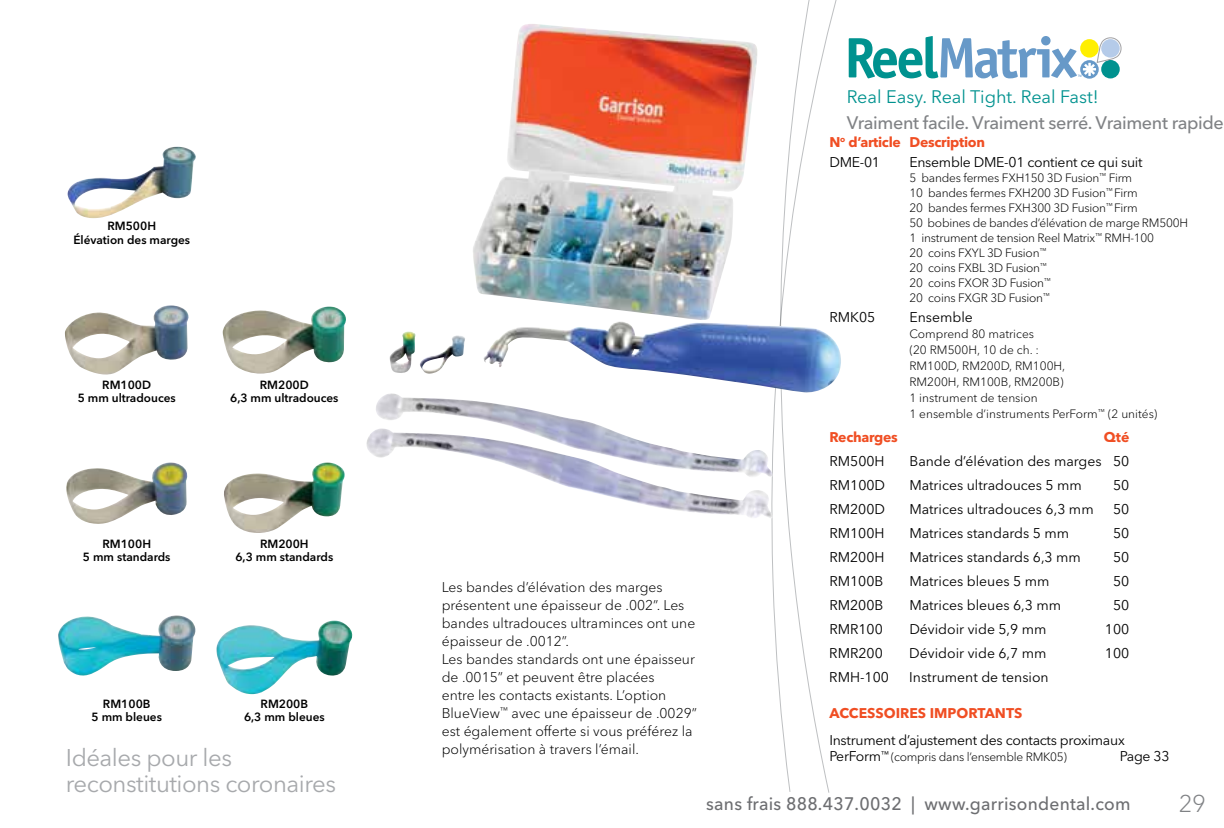
<style>
.page{position:relative;width:1224px;height:828px;background:#fff}
.page>*{position:absolute;margin:0;border:0;box-sizing:border-box;transform-origin:0 0}
.t1{font:24px/26px "Avenir Next World";letter-spacing:-.02em;color:#a7a9ac}
.t2{font:300 24px "Avenir Next World";color:#808285}
.t3{font:500 18px "Avenir Next World";letter-spacing:.015em;color:#6d6e71}
.t4{font:500 18px "Avenir Next World";letter-spacing:-.02em;color:#808285}
.t5{font:18px "Avenir Next World";color:#00928f}
.t6{font:300 14px/18px "Avenir Next World";color:#000}
.t7{font:14px "Avenir Next World";color:#000}
.t8{font:14px "Avenir Next World";letter-spacing:-.02em;color:#000}
.t9{font:700 14px/20px "Avenir Next World";letter-spacing:-.02em;color:#f04e23}
.t10{font:700 14px "Avenir Next World";color:#f04e23}
.t11{font:300 12px/15px "Avenir Next World";letter-spacing:-.02em;color:#000}
.t12{font:300 12px/16px "Avenir Next World";color:#000}
.t13{font:600 11.8px/13.4px "Avenir Next World";color:#000;text-align:center}
.s1{font-weight:400;color:#000}
.s2{font-weight:400;font-size:14px}
</style>
<div class="page">
<svg style="left:771px;top:0;width:78px;height:793px"></svg>
<img style="left:65px;top:305px;width:124px;height:70px">
<img style="left:66px;top:462px;width:122px;height:62px">
<img style="left:58px;top:615px;width:138px;height:61px">
<img style="left:223px;top:306px;width:123px;height:68px">
<img style="left:224px;top:462px;width:121px;height:71px">
<img style="left:216px;top:621px;width:137px;height:73px">
<img style="left:67px;top:147px;width:129px;height:71px">
<svg style="left:849px;top:36px;width:273px;height:43px"></svg>
<img style="left:366px;top:393px;width:407px;height:126px">
<img style="left:389px;top:24px;width:452px;height:369px">
<p class="t13" style="left:73px;top:220px;width:118px">RM500H<br>Élévation des marges</p>
<p class="t13" style="left:78px;top:378px;width:100px">RM100D<br>5 mm ultradouces</p>
<p class="t13" style="left:230px;top:378px;width:110px">RM200D<br>6,3 mm ultradouces</p>
<p class="t13" style="left:83px;top:537px;width:89px">RM100H<br>5 mm standards</p>
<p class="t13" style="left:235px;top:537px;width:99px">RM200H<br>6,3 mm standards</p>
<p class="t13" style="left:92px;top:697px;width:72px">RM100B<br>5 mm bleues</p>
<p class="t13" style="left:244px;top:697px;width:82px">RM200B<br>6,3 mm bleues</p>
<h1 class="t1" style="left:66px;top:745px;width:272px">Idéales pour les reconstitutions coronaires</h1>
<p class="t6" style="left:442px;top:578px;width:257px">Les bandes d’élévation des marges présentent une épaisseur de .002”. Les bandes ultradouces ultraminces ont une épaisseur de .0012”.<br>Les bandes standards ont une épaisseur de .0015” et peuvent être placées<br>entre les contacts existants. L’option BlueView<sup>™</sup> avec une épaisseur de .0029” est également offerte si vous préférez la polymérisation à travers l’émail.</p>
<p class="t5" style="left:847px;top:82px;width:253px">Real Easy. Real Tight. Real Fast!</p>
<p class="t4" style="left:847px;top:112px;width:379px">Vraiment facile. Vraiment serré. Vraiment rapide</p>
<p class="t9" style="left:829px;top:132px;width:157px">N<sup>o</sup> d’article Description<br><span class="s1">DME-01</span></p>
<p class="t8" style="left:909px;top:151px;width:235px">Ensemble DME-01 contient ce qui suit</p>
<p class="t11" style="left:909px;top:170px;width:280px">5 bandes fermes FXH150 3D Fusion<sup>™</sup> Firm<br>10 bandes fermes FXH200 3D Fusion<sup>™</sup> Firm<br>20 bandes fermes FXH300 3D Fusion<sup>™</sup> Firm<br>50 bobines de bandes d’élévation de marge RM500H 1 instrument de tension Reel Matrix<sup>™</sup> RMH-100<br>20 coins FXYL 3D Fusion<sup>™<br></sup>20 coins FXBL 3D Fusion<sup>™<br></sup>20 coins FXOR 3D Fusion<sup>™<br></sup>20 coins FXGR 3D Fusion<sup>™</sup></p>
<p class="t7" style="left:829px;top:306px;width:47px">RMK05</p>
<p class="t7" style="left:909px;top:306px;width:65px">Ensemble</p>
<p class="t12" style="left:909px;top:326px;width:250px">Comprend 80 matrices<br>(20 RM500H, 10 de ch. :<br>RM100D, RM200D, RM100H,<br>RM200H, RM100B, RM200B)<br>1 instrument de tension<br>1 ensemble d’instruments PerForm<sup>™</sup> (2 unités)</p>
<p class="t9" style="left:829px;top:427px;width:70px">Recharges</p>
<p class="t9" style="left:1104px;top:427px;width:27px">Qté</p>
<p class="t7" style="left:829px;top:450px;width:57px">RM500H</p>
<p class="t7" style="left:909px;top:450px;width:221px">Bande d’élévation des marges 50</p>
<p class="t7" style="left:829px;top:474px;width:57px">RM100D</p>
<p class="t7" style="left:909px;top:474px;width:174px">Matrices ultradouces 5 mm</p>
<p class="t7" style="left:1113px;top:474px;width:18px">50</p>
<p class="t7" style="left:829px;top:498px;width:57px">RM200D</p>
<p class="t7" style="left:909px;top:498px;width:186px">Matrices ultradouces 6,3 mm</p>
<p class="t7" style="left:1113px;top:498px;width:18px">50</p>
<p class="t7" style="left:829px;top:522px;width:57px">RM100H</p>
<p class="t7" style="left:909px;top:522px;width:161px">Matrices standards 5 mm</p>
<p class="t7" style="left:1113px;top:522px;width:18px">50</p>
<p class="t7" style="left:829px;top:546px;width:57px">RM200H</p>
<p class="t7" style="left:909px;top:546px;width:173px">Matrices standards 6,3 mm</p>
<p class="t7" style="left:1113px;top:546px;width:18px">50</p>
<p class="t7" style="left:829px;top:570px;width:56px">RM100B</p>
<p class="t7" style="left:909px;top:570px;width:142px">Matrices bleues 5 mm</p>
<p class="t7" style="left:1113px;top:570px;width:18px">50</p>
<p class="t7" style="left:829px;top:594px;width:56px">RM200B</p>
<p class="t7" style="left:909px;top:594px;width:153px">Matrices bleues 6,3 mm</p>
<p class="t7" style="left:1113px;top:594px;width:18px">50</p>
<p class="t7" style="left:829px;top:618px;width:55px">RMR100</p>
<p class="t7" style="left:909px;top:618px;width:139px">Dévidoir vide 5,9 mm</p>
<p class="t7" style="left:1105px;top:618px;width:26px">100</p>
<p class="t7" style="left:829px;top:642px;width:55px">RMR200</p>
<p class="t7" style="left:909px;top:642px;width:139px">Dévidoir vide 6,7 mm</p>
<p class="t7" style="left:1105px;top:642px;width:26px">100</p>
<p class="t7" style="left:829px;top:666px;width:61px">RMH-100</p>
<p class="t7" style="left:909px;top:666px;width:141px">Instrument de tension</p>
<p class="t10" style="left:829px;top:705px;width:195px">ACCESSOIRES IMPORTANTS</p>
<p class="t8" style="left:829px;top:729px;width:297px">Instrument d’ajustement des contacts proximaux</p>
<p class="t11" style="left:829px;top:750px;width:239px"><span class="s2">PerForm</span><sup>™</sup> (compris dans l’ensemble RMK05)</p>
<p class="t7" style="left:1120px;top:745px;width:51px">Page 33</p>
<p class="t3" style="left:706px;top:793px;width:426px">sans frais 888.437.0032 | www.garrisondental.com</p>
<h1 class="t2" style="left:1179px;top:785px;width:29px">29</h1>
</div>
